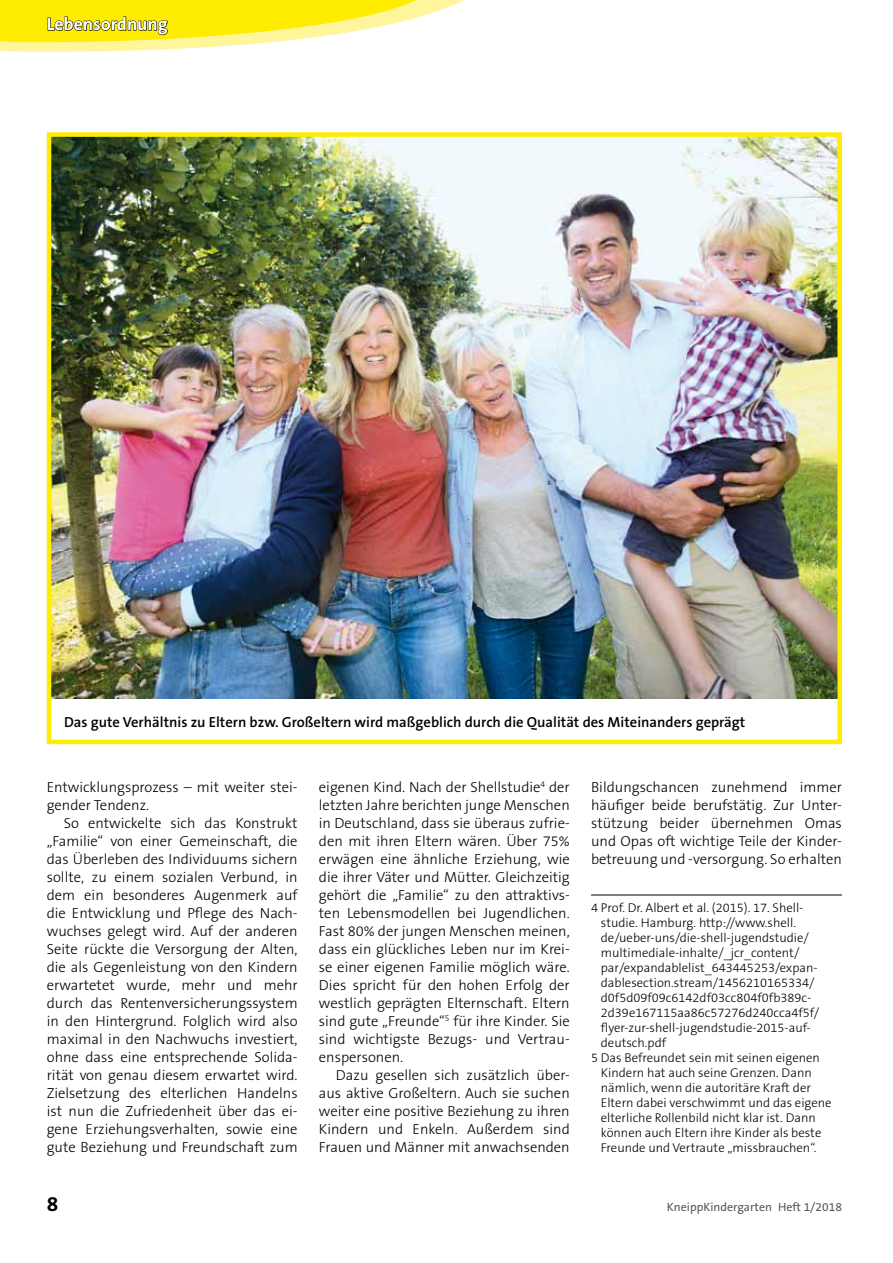
<style>
.page{position:relative;width:893px;height:1263px;background:#fff}
.page>*{position:absolute;margin:0;border:0;box-sizing:border-box;transform-origin:0 0}
.t1{font:700 21px "The Sans B7";color:#000}
.t2{font:700 18px "The Sans B7";color:#fff}
.t3{font:300 14.7px/18px "The Sans B3";color:#000;text-align:justify}
.t4{font:600 14.7px "The Sans B6";color:#000}
.t5{font:300 12.75px "The Sans B3";color:#000}
.t6{font:12px "The Sans B5 Plain";color:#58585a}
</style>
<div class="page">
<svg style="left:0;top:0;width:464px;height:52px"></svg>
<img style="left:52px;top:137px;width:785px;height:562px">
<div style="left:47px;top:132px;width:795px;height:612px;border:4px solid #ffed00"></div>
<hr style="left:591px;top:895px;width:251px;height:1px;background:#000">
<p class="t2" style="left:47px;top:14px;width:122px">Lebensordnung</p>
<p class="t4" style="left:64px;top:714px;width:683px">Das gute Verhältnis zu Eltern bzw. Großeltern wird maßgeblich durch die Qualität des Miteinanders geprägt</p>
<p class="t3" style="left:47px;top:778px;width:252px">Entwicklungsprozess – mit weiter stei&shy;gender Tendenz.</p>
<p class="t3" style="left:47px;top:814px;width:252px;text-indent:17px">So entwickelte sich das Konstrukt „Familie“ von einer Gemeinschaft, die das Überleben des Individuums sichern sollte, zu einem sozialen Verbund, in dem ein besonderes Augenmerk auf die Entwicklung und Pflege des Nach&shy;wuchses gelegt wird. Auf der anderen Seite rückte die Versorgung der Alten, die als Gegenleistung von den Kindern erwartetet wurde, mehr und mehr durch das Rentenversicherungssystem in den Hintergrund. Folglich wird also maximal in den Nachwuchs investiert, ohne dass eine entsprechende Solida&shy;rität von genau diesem erwartet wird.<br>Zielsetzung des elterlichen Handelns ist nun die Zufriedenheit über das ei&shy;gene Erziehungsverhalten, sowie eine gute Beziehung und Freundschaft zum</p>
<p class="t3" style="left:319px;top:779px;width:252px">eigenen Kind. Nach der Shellstudie<sup>4</sup> der letzten Jahre berichten junge Menschen in Deutschland, dass sie überaus zufrie&shy;den mit ihren Eltern wären. Über 75% erwägen eine ähnliche Erziehung, wie die ihrer Väter und Mütter. Gleichzeitig gehört die „Familie“ zu den attraktivs&shy;ten Lebensmodellen bei Jugendlichen.<br>Fast 80% der jungen Menschen meinen, dass ein glückliches Leben nur im Krei&shy;se einer eigenen Familie möglich wäre.<br>Dies spricht für den hohen Erfolg der westlich geprägten Elternschaft. Eltern sind gute „Freunde“<sup>5</sup> für ihre Kinder. Sie sind wichtigste Bezugs- und Vertrau&shy;enspersonen.</p>
<p class="t3" style="left:319px;top:1066px;width:252px;text-indent:17px">Dazu gesellen sich zusätzlich über&shy;aus aktive Großeltern. Auch sie suchen weiter eine positive Beziehung zu ihren Kindern und Enkeln. Außerdem sind Frauen und Männer mit anwachsenden</p>
<p class="t3" style="left:591px;top:779px;width:252px">Bildungschancen zunehmend immer häufiger beide berufstätig. Zur Unter&shy;stützung beider übernehmen Omas und Opas oft wichtige Teile der Kinder&shy;betreuung und -versorgung. So erhalten</p>
<p class="t5" style="left:591px;top:901px;width:214px">4 Prof. Dr. Albert et al. (2015). 17. Shell-</p>
<p class="t5" style="left:601px;top:916px;width:197px">studie. Hamburg. http://www.shell.</p>
<p class="t5" style="left:601px;top:931px;width:210px">de/ueber-uns/die-shell-jugendstudie/</p>
<p class="t5" style="left:601px;top:946px;width:200px">multimediale-inhalte/_jcr_content/</p>
<p class="t5" style="left:601px;top:961px;width:218px">par/expandablelist_643445253/expan-</p>
<p class="t5" style="left:601px;top:976px;width:215px">dablesection.stream/1456210165334/</p>
<p class="t5" style="left:601px;top:991px;width:212px">d0f5d09f09c6142df03cc804f0fb389c-</p>
<p class="t5" style="left:601px;top:1006px;width:220px">2d39e167115aa86c57276d240cca4f5f/</p>
<p class="t5" style="left:601px;top:1021px;width:211px">flyer-zur-shell-jugendstudie-2015-auf-</p>
<p class="t5" style="left:601px;top:1036px;width:67px">deutsch.pdf</p>
<p class="t5" style="left:591px;top:1051px;width:230px">5 Das Befreundet sein mit seinen eigenen</p>
<p class="t5" style="left:601px;top:1066px;width:212px">Kindern hat auch seine Grenzen. Dann</p>
<p class="t5" style="left:601px;top:1081px;width:212px">nämlich, wenn die autoritäre Kraft der</p>
<p class="t5" style="left:601px;top:1096px;width:232px">Eltern dabei verschwimmt und das eigene</p>
<p class="t5" style="left:601px;top:1111px;width:216px">elterliche Rollenbild nicht klar ist. Dann</p>
<p class="t5" style="left:601px;top:1126px;width:222px">können auch Eltern ihre Kinder als beste</p>
<p class="t5" style="left:601px;top:1141px;width:217px">Freunde und Vertraute „missbrauchen“.</p>
<h1 class="t1" style="left:47px;top:1192px;width:13px">8</h1>
<p class="t6" style="left:667px;top:1200px;width:177px">KneippKindergarten Heft 1/2018</p>
</div>
